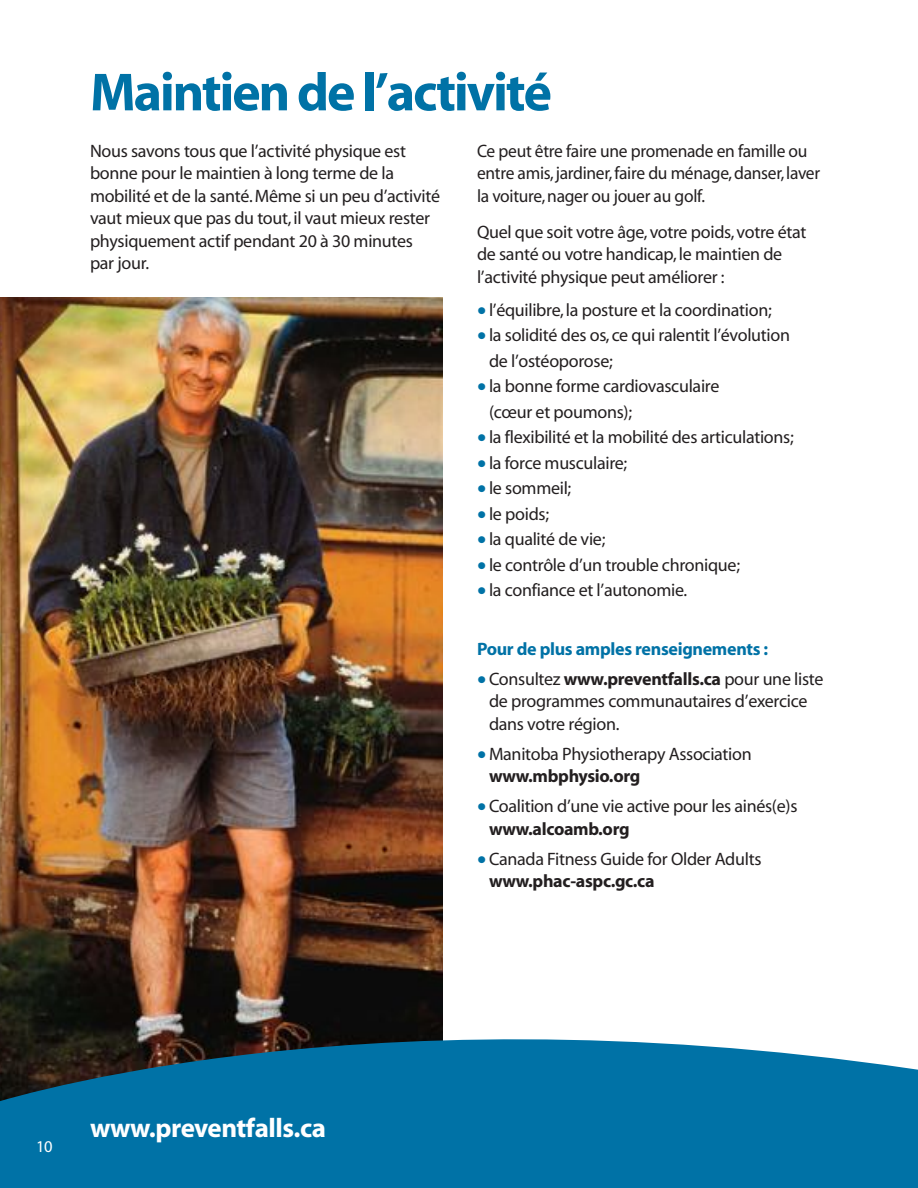
<style>
.page{position:relative;width:918px;height:1188px;background:#fff}
.page>*{position:absolute;margin:0;border:0;box-sizing:border-box;transform-origin:0 0}
.t1{font:700 54px "Myriad";letter-spacing:-.04em;color:#0072a6}
.t2{font:700 27px "Myriad";letter-spacing:-.015em;color:#fff}
.t3{font:18px/22.5px "Myriad";letter-spacing:-.015em;color:#231f20}
.t4{font:700 18px "Myriad";letter-spacing:-.015em;color:#0072a6}
.t5{font:16.5px "Myriad";color:#fff}
.s1{font-size:33px;color:#0072a6}
.s2{font-weight:700}
</style>
<div class="page">
<img style="left:0;top:297px;width:442px;height:688px">
<svg style="left:0;top:985px;width:918px;height:203px;fill:#0072a6"></svg>
<h1 class="t1" style="left:90px;top:64px;width:464px">Maintien de l’activité</h1>
<p class="t3" style="left:90px;top:140px;width:352px">Nous savons tous que l’activité physique est bonne pour le maintien à long terme de la mobilité et de la santé. Même si un peu d’activité vaut mieux que pas du tout, il vaut mieux rester physiquement actif pendant 20 à 30 minutes par jour.</p>
<p class="t3" style="left:477px;top:140px;width:345px">Ce peut être faire une promenade en famille ou entre amis, jardiner, faire du ménage, danser, laver la voiture, nager ou jouer au golf.</p>
<p class="t3" style="left:477px;top:221px;width:331px">Quel que soit votre âge, votre poids, votre état de santé ou votre handicap, le maintien de l’activité physique peut améliorer :</p>
<p class="t3" style="left:477px;top:299px;width:296px"><span class="s1">•</span> l’équilibre, la posture et la coordination;</p>
<p class="t3" style="left:489px;top:323px;width:303px;line-height:25.5px;text-indent:-12px"><span class="s1">•</span> la solidité des os, ce qui ralentit l’évolution de l’ostéoporose;</p>
<p class="t3" style="left:489px;top:374px;width:232px;line-height:25.5px;text-indent:-12px"><span class="s1">•</span> la bonne forme cardiovasculaire (cœur et poumons);</p>
<p class="t3" style="left:477px;top:427px;width:318px"><span class="s1">•</span> la flexibilité et la mobilité des articulations;</p>
<p class="t3" style="left:477px;top:452px;width:152px"><span class="s1">•</span> la force musculaire;</p>
<p class="t3" style="left:477px;top:478px;width:96px"><span class="s1">•</span> le sommeil;</p>
<p class="t3" style="left:477px;top:503px;width:74px"><span class="s1">•</span> le poids;</p>
<p class="t3" style="left:477px;top:529px;width:130px"><span class="s1">•</span> la qualité de vie;</p>
<p class="t3" style="left:477px;top:554px;width:265px"><span class="s1">•</span> le contrôle d’un trouble chronique;</p>
<p class="t3" style="left:477px;top:580px;width:212px"><span class="s1">•</span> la confiance et l’autonomie.</p>
<p class="t4" style="left:477px;top:639px;width:293px">Pour de plus amples renseignements :</p>
<p class="t3" style="left:489px;top:668px;width:336px;text-indent:-12px"><span class="s1">•</span> Consultez <span class="s2">www.preventfalls.ca</span> pour une liste de programmes communautaires d’exercice dans votre région.</p>
<p class="t3" style="left:489px;top:743px;width:264px;text-indent:-12px"><span class="s1">•</span> Manitoba Physiotherapy Association <span class="s2">www.mbphysio.org</span></p>
<p class="t3" style="left:489px;top:796px;width:310px;text-indent:-12px"><span class="s1">•</span> Coalition d’une vie active pour les ainés(e)s <span class="s2">www.alcoamb.org</span></p>
<p class="t3" style="left:489px;top:848px;width:274px;text-indent:-12px"><span class="s1">•</span> Canada Fitness Guide for Older Adults <span class="s2">www.phac-aspc.gc.ca</span></p>
<p class="t5" style="left:36px;top:1138px;width:18px">10</p>
<h2 class="t2" style="left:90px;top:1114px;width:238px">www.preventfalls.ca</h2>
</div>
